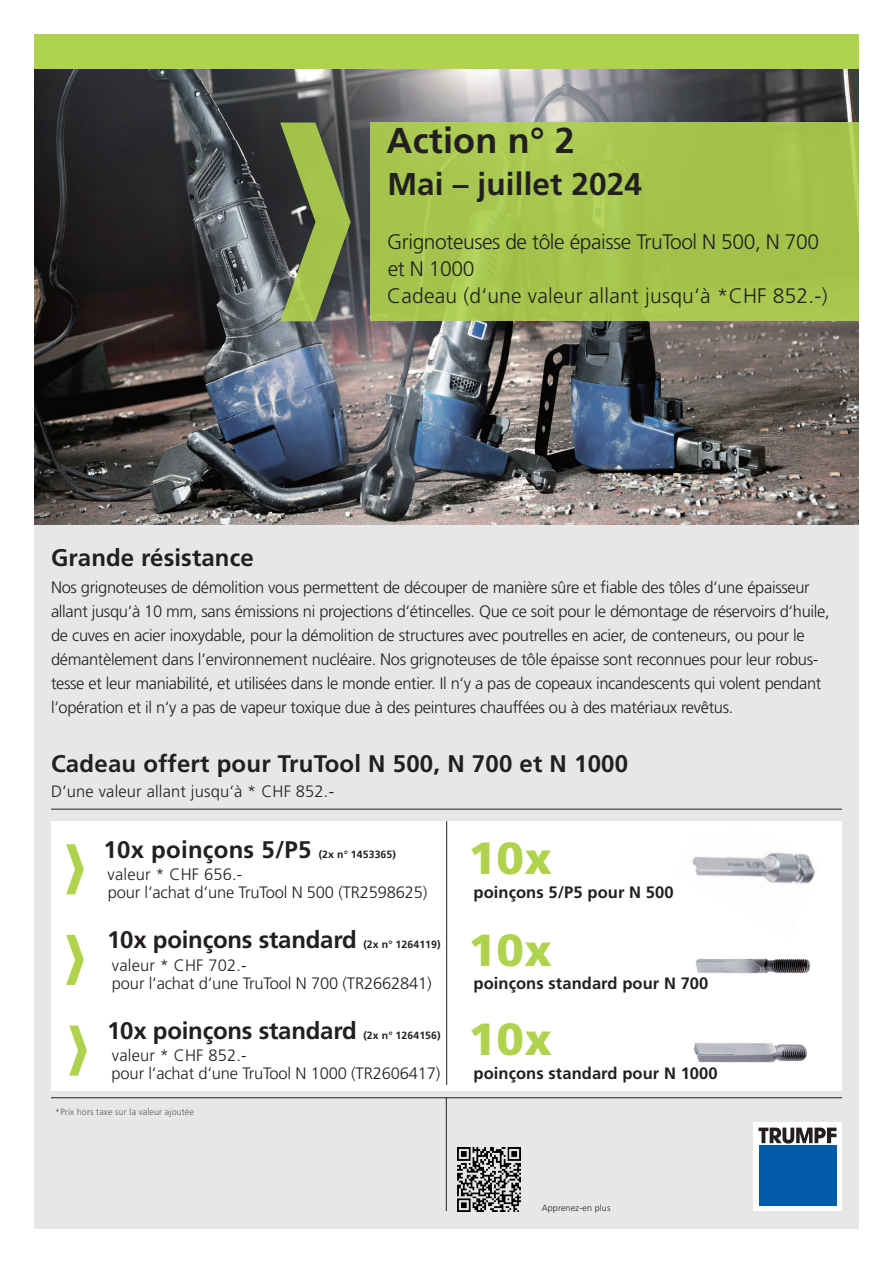
<style>
.page{position:relative;width:893px;height:1263px;background:#fff}
.page>*{position:absolute;margin:0;border:0;box-sizing:border-box;transform-origin:0 0}
.t1{font:900 45px "Frutiger LT Pro";letter-spacing:.01em;color:#b0d34e}
.t2{font:700 36px "Frutiger LT Pro";letter-spacing:.005em;color:#231f20}
.t3{font:700 31.5px "Frutiger LT Pro";letter-spacing:.005em;color:#231f20}
.t4{font:700 24px "Frutiger LT Pro";letter-spacing:.005em;color:#231f20}
.t5{font:300 21px/27px "Frutiger LT Pro";letter-spacing:-.02em;color:#231f20}
.t6{font:300 16.5px/24px "Frutiger LT Pro";letter-spacing:-.02em;color:#231f20}
.t7{font:700 16.5px "Frutiger LT Pro";letter-spacing:.005em;color:#231f20}
.t8{font:300 16.5px "Frutiger LT Pro";letter-spacing:.01em;color:#231f20}
.t9{font:700 10.5px "Frutiger LT Pro";letter-spacing:.01em;color:#231f20}
.t10{font:300 9px "Frutiger LT Pro";letter-spacing:.01em;color:#57585a}
.t11{font:300 9px "Frutiger LT Pro";letter-spacing:.01em;color:#231f20}
</style>
<div class="page">
<div style="left:34px;top:34px;width:825px;height:1195px;background:#e6e7e9"></div>
<img style="left:34px;top:68px;width:825px;height:456px">
<div style="left:51px;top:821px;width:791px;height:270px;background:#fff"></div>
<hr style="left:51px;top:809px;width:791px;height:1px;background:#231f20">
<hr style="left:51px;top:1097px;width:791px;height:1px;background:#231f20">
<hr style="left:446px;top:821px;width:1px;height:264px;background:#231f20">
<div style="left:34px;top:34px;width:825px;height:34px;background:#b0d34e"></div>
<hr style="left:446px;top:1097px;width:1px;height:114px;background:#231f20">
<img style="left:692px;top:852px;width:123px;height:32px">
<img style="left:695px;top:958px;width:115px;height:16px">
<img style="left:693px;top:1043px;width:114px;height:19px">
<img style="left:457px;top:1147px;width:64px;height:64px">
<svg style="left:66px;top:935px;width:18px;height:50px"></svg>
<svg style="left:69px;top:1025px;width:18px;height:50px"></svg>
<svg style="left:66px;top:844px;width:18px;height:50px"></svg>
<div style="left:370px;top:123px;width:489px;height:198px;background:#a4c44d"></div>
<svg style="left:280px;top:123px;width:71px;height:198px;background:#718249"></svg>
<div style="left:753px;top:1122px;width:89px;height:89px;background:#fff"></div>
<div style="left:758px;top:1145px;width:78px;height:60px;background:#015aaa"></div>
<svg style="left:758px;top:1127px;width:78px;height:16px"></svg>
<h2 class="t2" style="left:387px;top:120px;width:190px">Action n° 2</h2>
<h3 class="t3" style="left:387px;top:166px;width:256px">Mai – juillet 2024</h3>
<p class="t5" style="left:387px;top:229px;width:442px">Grignoteuses de tôle épaisse TruTool N 500, N 700 et N 1000<br>Cadeau (d‘une valeur allant jusqu‘à *CHF 852.-)</p>
<h3 class="t4" style="left:51px;top:544px;width:204px">Grande résistance</h3>
<p class="t6" style="left:51px;top:575px;width:780px">Nos grignoteuses de démolition vous permettent de découper de manière sûre et fiable des tôles d‘une épaisseur allant jusqu‘à 10 mm, sans émissions ni projections d‘étincelles. Que ce soit pour le démontage de réservoirs d‘huile, de cuves en acier inoxydable, pour la démolition de structures avec poutrelles en acier, de conteneurs, ou pour le démantèlement dans l’environnement nucléaire. Nos grignoteuses de tôle épaisse sont reconnues pour leur robus&shy;tesse et leur maniabilité, et utilisées dans le monde entier. Il n‘y a pas de copeaux incandescents qui volent pendant l‘opération et il n‘y a pas de vapeur toxique due à des peintures chauffées ou à des matériaux revêtus.</p>
<h3 class="t4" style="left:51px;top:749px;width:579px">Cadeau offert pour TruTool N 500, N 700 et N 1000</h3>
<p class="t8" style="left:51px;top:782px;width:285px">D‘une valeur allant jusqu‘à * CHF 852.-</p>
<h3 class="t4" style="left:104px;top:835px;width:209px">10x poinçons 5/P5</h3>
<p class="t9" style="left:319px;top:848px;width:79px">(2x n° 1453365)</p>
<p class="t6" style="left:108px;top:865px;width:321px;line-height:18px">valeur * CHF 656.-<br>pour l‘achat d‘une TruTool N 500 (TR2598625)</p>
<h3 class="t4" style="left:107px;top:926px;width:251px">10x poinçons standard</h3>
<p class="t9" style="left:363px;top:939px;width:79px">(2x n° 1264119)</p>
<p class="t6" style="left:112px;top:956px;width:321px;line-height:18px">valeur * CHF 702.-<br>pour l‘achat d‘une TruTool N 700 (TR2662841)</p>
<h3 class="t4" style="left:107px;top:1016px;width:251px">10x poinçons standard</h3>
<p class="t9" style="left:363px;top:1029px;width:79px">(2x n° 1264156)</p>
<p class="t6" style="left:112px;top:1047px;width:330px;line-height:18px">valeur * CHF 852.-<br>pour l‘achat d‘une TruTool N 1000 (TR2606417)</p>
<p class="t10" style="left:55px;top:1107px;width:140px">*Prix hors taxe sur la valeur ajoutée</p>
<h1 class="t1" style="left:468px;top:831px;width:85px">10x</h1>
<p class="t7" style="left:474px;top:883px;width:201px">poinçons 5/P5 pour N 500</p>
<h1 class="t1" style="left:468px;top:923px;width:85px">10x</h1>
<p class="t7" style="left:474px;top:973px;width:236px">poinçons standard pour N 700</p>
<h1 class="t1" style="left:468px;top:1012px;width:85px">10x</h1>
<p class="t7" style="left:474px;top:1064px;width:246px">poinçons standard pour N 1000</p>
<p class="t11" style="left:542px;top:1203px;width:70px">Apprenez-en plus</p>
</div>
